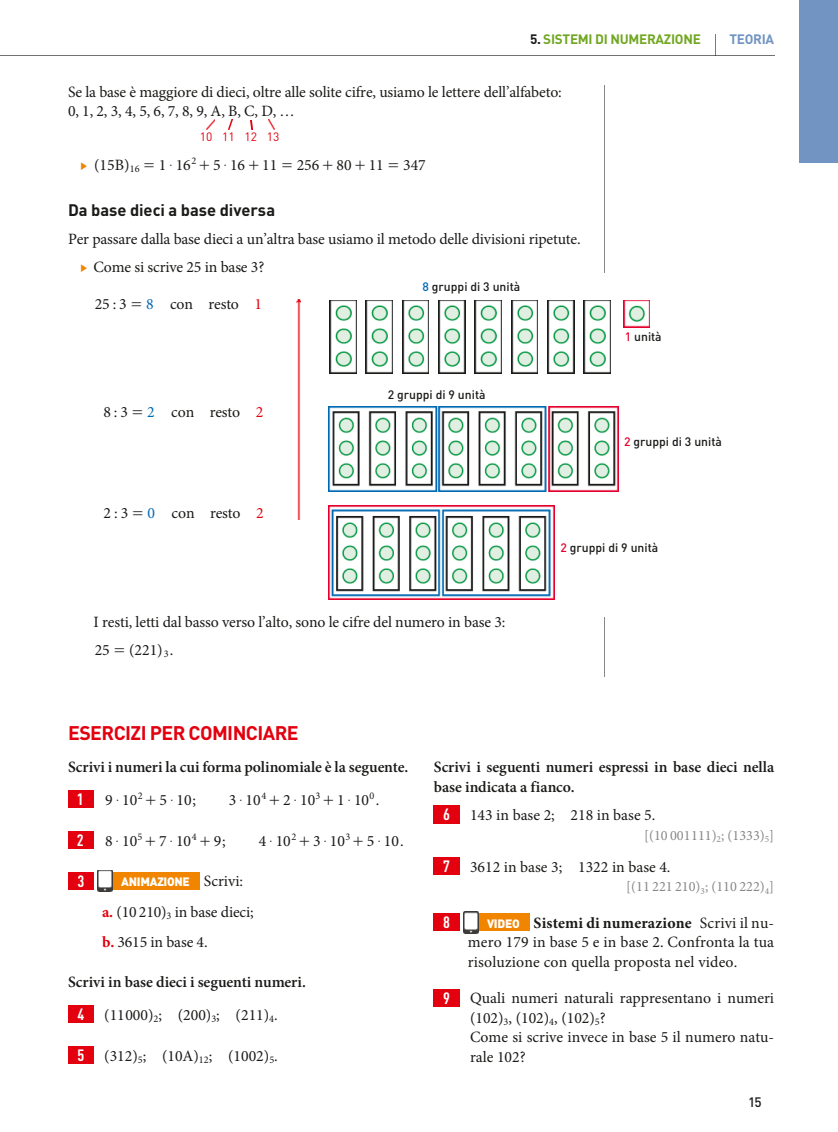
<style>
.page{position:relative;width:838px;height:1132px;background:#fff}
.page>*{position:absolute;margin:0;border:0;box-sizing:border-box;transform-origin:0 0}
.t1{font:700 19.5px "DIN Pro";letter-spacing:-.03em;color:#e3000f}
.t2{font:700 16.5px "DIN Pro";color:#1a1a18}
.t3{font:700 condensed 16.2px "DIN Pro";color:#fff;scale:1.06 1}
.t4{font:15.75px/19.5px "Minion Pro";letter-spacing:-.01em;color:#1a1a18}
.t5{font:600 15.75px/32.2px "Minion Pro";letter-spacing:-.005em;color:#1a1a18;text-align:center}
.t6{font:15.75px "MM Times Roman";color:#1a1a18}
.t7{font:15.75px "MM Binary";color:#1a1a18}
.t8{font:14.25px "Minion Pro";color:#868786}
.t9{font:700 13.5px "DIN Pro";letter-spacing:-.02em;color:#71a722}
.t10{font:700 13.5px "DIN Pro";letter-spacing:-.02em;color:#7294c2}
.t11{font:500 13.5px "DIN Pro";color:#1a1a18}
.t12{font:500 12.15px "DIN Pro";color:#1a1a18}
.t13{font:900 12px "DIN Pro";letter-spacing:-.025em;color:#fff}
.t14{font:12px "DIN Pro";color:#e3000f}
.t15{font:10.2px "Minion Pro";color:#1a1a18}
.s1{color:#1a1a18}
.s2{color:#f18500}
.s3{font-family:"MM Times Roman"}
.s4{color:#0069b4}
.s5{color:#e3000f}
.s6{color:#e4002c}
.s7{font-family:"MM Binary"}
.s8{font-family:"Minion Pro"}
.s9{font-family:"Minion Pro";font-weight:400;font-size:15.75px;color:#1a1a18}
.s10{font-weight:700;color:#e3000f}
.s11{font-weight:400}
.s12{font-family:"DIN Pro";font-weight:900;font-size:12px;color:#fff}
.s13{font-weight:700}
</style>
<div class="page">
<img style="left:0;top:34px;width:774px;height:22px">
<img style="left:113px;top:872px;width:87px;height:17px">
<img style="left:98px;top:870px;width:14px;height:21px">
<img style="left:478px;top:913px;width:51px;height:17px">
<img style="left:463px;top:911px;width:15px;height:21px">
<svg style="left:207px;top:119px;width:8px;height:10px"></svg>
<svg style="left:229px;top:120px;width:3px;height:9px"></svg>
<svg style="left:250px;top:120px;width:2px;height:9px"></svg>
<svg style="left:268px;top:120px;width:6px;height:9px"></svg>
<img style="left:330px;top:300px;width:26px;height:73px">
<img style="left:366px;top:300px;width:27px;height:73px">
<img style="left:402px;top:300px;width:27px;height:73px">
<img style="left:438px;top:300px;width:27px;height:73px">
<img style="left:475px;top:300px;width:26px;height:73px">
<img style="left:511px;top:300px;width:27px;height:73px">
<img style="left:547px;top:300px;width:27px;height:73px">
<img style="left:584px;top:300px;width:26px;height:73px">
<img style="left:623px;top:300px;width:27px;height:27px">
<img style="left:329px;top:406px;width:289px;height:85px">
<img style="left:329px;top:505px;width:225px;height:94px">
<img style="left:68px;top:790px;width:26px;height:17px">
<img style="left:68px;top:831px;width:26px;height:17px">
<img style="left:68px;top:872px;width:26px;height:17px">
<img style="left:68px;top:1005px;width:26px;height:17px">
<img style="left:68px;top:1046px;width:26px;height:17px">
<img style="left:434px;top:805px;width:25px;height:17px">
<img style="left:434px;top:857px;width:25px;height:17px">
<img style="left:434px;top:913px;width:25px;height:17px">
<img style="left:434px;top:989px;width:25px;height:17px">
<img style="left:296px;top:299px;width:5px;height:220px">
<img style="left:604px;top:85px;width:1px;height:187px">
<img style="left:604px;top:617px;width:1px;height:59px">
<p class="t9" style="left:530px;top:35px;width:172px"><span class="s1">5.</span> SISTEMI DI NUMERAZIONE</p>
<p class="t10" style="left:729px;top:35px;width:46px">TEORIA</p>
<p class="t4" style="left:68px;top:83px;width:495px">Se la base è maggiore di dieci, oltre alle solite cifre, usiamo le lettere dell’alfabeto:<br>0, 1, 2, 3, 4, 5, 6, 7, 8, 9, A, B, C, D, …</p>
<p class="t14" style="left:200px;top:132px;width:81px">10 11 12 13</p>
<p class="t15" style="left:191px;top:157px;width:6px">2</p>
<p class="t4" style="left:81px;top:156px;width:111px"><span class="s2">▶</span> (15B <sub>16</sub> 1 16</p>
<p class="t4" style="left:124px;top:156px;width:7px">)</p>
<p class="t4" style="left:199px;top:156px;width:228px"><span class="s3">+</span> 5 16 11 256 80 11 347</p>
<p class="t6" style="left:144px;top:159px;width:12px">=</p>
<p class="t7" style="left:170px;top:155px;width:4px">$</p>
<p class="t7" style="left:224px;top:155px;width:4px">$</p>
<p class="t6" style="left:248px;top:159px;width:12px">+</p>
<p class="t6" style="left:282px;top:159px;width:12px">=</p>
<p class="t6" style="left:322px;top:159px;width:12px">+</p>
<p class="t6" style="left:355px;top:159px;width:12px">+</p>
<p class="t6" style="left:388px;top:159px;width:12px">=</p>
<p class="t2" style="left:68px;top:204px;width:209px">Da base dieci a base diversa</p>
<p class="t4" style="left:81px;top:226px;width:501px;line-height:28px;text-indent:-13px">Per passare dalla base dieci a un’altra base usiamo il metodo delle divisioni ripetute. <span class="s2">▶</span> Come si scrive 25 in base 3?</p>
<p class="t4" style="left:95px;top:295px;width:169px">25 3: <span class="s3">=</span> <span class="s4">8</span> con resto <span class="s5">1</span></p>
<p class="t12" style="left:422px;top:282px;width:99px"><span class="s4">8</span> gruppi di 3 unità</p>
<p class="t4" style="left:103px;top:404px;width:161px">8 3: <span class="s3">=</span> <span class="s4">2</span> con resto <span class="s5">2</span></p>
<p class="t4" style="left:104px;top:504px;width:161px">2 3: <span class="s3">=</span> <span class="s4">0</span> con resto <span class="s5">2</span></p>
<p class="t12" style="left:388px;top:390px;width:99px">2 gruppi di 9 unità</p>
<p class="t12" style="left:625px;top:332px;width:38px"><span class="s6">1</span> unità</p>
<p class="t12" style="left:624px;top:437px;width:99px"><span class="s6">2</span> gruppi di 3 unità</p>
<p class="t4" style="left:94px;top:608px;width:413px;line-height:28px">I resti, letti dal basso verso l’alto, sono le cifre del numero in base 3:<br>25 <span class="s3">=</span> (221)<sub>3</sub>.</p>
<p class="t12" style="left:560px;top:542px;width:99px"><span class="s6">2</span> gruppi di 9 unità</p>
<p class="t1" style="left:68px;top:726px;width:232px">ESERCIZI PER COMINCIARE</p>
<p class="t5" style="left:68px;top:752px;width:342px">Scrivi i numeri la cui forma polinomiale è la seguente.</p>
<p class="t4" style="left:105px;top:791px;width:34px">9 10</p>
<p class="t4" style="left:146px;top:791px;width:52px"><span class="s3">+</span> 5 10;</p>
<p class="t15" style="left:138px;top:791px;width:6px">2</p>
<p class="t15" style="left:261px;top:791px;width:6px">4</p>
<p class="t15" style="left:315px;top:791px;width:6px">3</p>
<p class="t15" style="left:369px;top:791px;width:6px">0</p>
<p class="t3" style="left:77px;top:793px;width:8px">1</p>
<p class="t3" style="left:77px;top:834px;width:8px">2</p>
<p class="t3" style="left:77px;top:874px;width:8px">3</p>
<p class="t7" style="left:116px;top:789px;width:4px">$</p>
<p class="t7" style="left:170px;top:789px;width:4px">$</p>
<p class="t4" style="left:229px;top:791px;width:34px">3 10</p>
<p class="t4" style="left:269px;top:791px;width:47px"><span class="s3">+</span>2 10</p>
<p class="t4" style="left:337px;top:791px;width:44px">1 10 .</p>
<p class="t7" style="left:239px;top:789px;width:4px">$</p>
<p class="t7" style="left:294px;top:789px;width:4px">$</p>
<p class="t6" style="left:323px;top:793px;width:29px">+ <span class="s7">$</span></p>
<p class="t15" style="left:291px;top:832px;width:6px">2</p>
<p class="t15" style="left:345px;top:832px;width:6px">3</p>
<p class="t15" style="left:138px;top:832px;width:6px">5</p>
<p class="t15" style="left:192px;top:832px;width:6px">4</p>
<p class="t6" style="left:200px;top:834px;width:28px">+ <span class="s8">;</span></p>
<p class="t4" style="left:259px;top:831px;width:34px">4 10</p>
<p class="t4" style="left:299px;top:831px;width:47px"><span class="s3">+</span>3 10</p>
<p class="t4" style="left:367px;top:831px;width:34px">5 10</p>
<p class="t4" style="left:105px;top:831px;width:34px">8<span class="s7">$</span>10</p>
<p class="t4" style="left:145px;top:831px;width:47px"><span class="s3">+</span>7<span class="s7">$</span>10</p>
<p class="t4" style="left:214px;top:831px;width:9px">9</p>
<p class="t7" style="left:269px;top:830px;width:4px">$</p>
<p class="t7" style="left:324px;top:830px;width:4px">$</p>
<p class="t6" style="left:353px;top:834px;width:52px">+<span class="s7">$</span> <span class="s8">.</span></p>
<p class="t13" style="left:121px;top:877px;width:123px">ANIMAZIONE <span class="s9">Scrivi:</span></p>
<p class="t4" style="left:102px;top:897px;width:153px;line-height:30.2px"><span class="s10">a.</span> (10 210)<sub>3</sub> in base dieci; <span class="s10">b.</span> 3615 in base 4.</p>
<p class="t5" style="left:68px;top:967px;width:239px">Scrivi in base dieci i seguenti numeri. <span class="s11">(11000)</span><sub>2</sub><span class="s11">; (200)</span><sub>3</sub><span class="s11">; (211)</span><sub>4</sub><span class="s11">.</span></p>
<p class="t4" style="left:104px;top:1046px;width:175px">(312)<sub>5</sub>; (10A)<sub>12</sub>; (1002)<sub>5</sub>.</p>
<p class="t3" style="left:77px;top:1008px;width:8px">4</p>
<p class="t3" style="left:77px;top:1048px;width:8px">5</p>
<p class="t5" style="left:434px;top:758px;width:342px;line-height:19.5px;text-align:left">Scrivi i seguenti numeri espressi in base dieci nella base indicata a fianco.</p>
<p class="t4" style="left:470px;top:806px;width:187px">143 in base 2; 218 in base 5.</p>
<p class="t8" style="left:644px;top:829px;width:131px">[(10 001 111)<sub>2</sub>; (1333)<sub>5</sub>]</p>
<p class="t4" style="left:470px;top:858px;width:202px">3612 in base 3; 1322 in base 4.</p>
<p class="t8" style="left:626px;top:880px;width:149px">[(11 221 210)<sub>3</sub>; (110 222)<sub>4</sub>]</p>
<p class="t4" style="left:468px;top:914px;width:308px;text-align:justify;text-indent:19px"><span class="s12">VIDEO</span> <span class="s13">Sistemi di numerazione</span> Scrivi il nu&shy;mero 179 in base 5 e in base 2. Confronta la tua risoluzione con quella proposta nel video.</p>
<p class="t4" style="left:470px;top:989px;width:306px">Quali numeri naturali rappresentano i numeri (102)<sub>3</sub>, (102)<sub>4</sub>, (102)<sub>5</sub>?<br>Come si scrive invece in base 5 il numero natu&shy;rale 102?</p>
<p class="t3" style="left:443px;top:808px;width:8px">6</p>
<p class="t3" style="left:443px;top:860px;width:8px">7</p>
<p class="t3" style="left:443px;top:916px;width:8px">8</p>
<p class="t3" style="left:443px;top:991px;width:8px">9</p>
<p class="t11" style="left:748px;top:1097px;width:15px">15</p>
</div>
